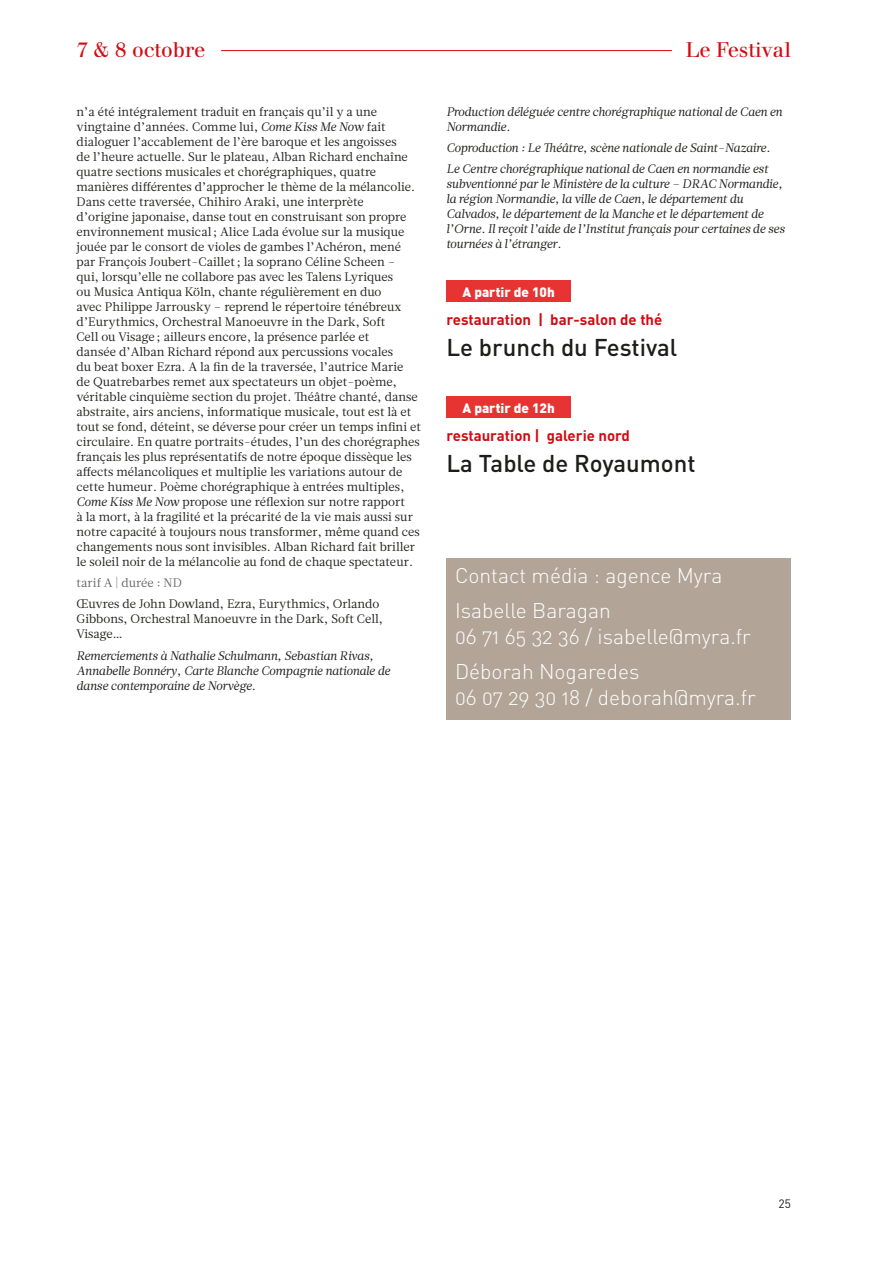
<style>
.page{position:relative;width:893px;height:1263px;background:#fff}
.page>*{position:absolute;margin:0;border:0;box-sizing:border-box;transform-origin:0 0}
._2__Titre_Spectacle_Moyen{font:500 24px "DIN Pro";color:#1d1d1b}
.t1{font:300 21px/26.2px "DIN Pro";color:#fff}
._0__Titre_courant{font:21px "Walbaum";color:#d20b11}
._2__Genre___lieu{font:700 15px "DIN Pro";color:#d20b11}
._2__Heure_texte_petit{font:900 13.5px "DIN Pro";color:#fff}
._2__Programme{font:12.3px/15px "Glosa";letter-spacing:.005em;color:#1d1d1b}
._2__Programme-2{font:italic 12.3px/15px "Glosa";letter-spacing:-.005em;color:#1d1d1b}
._2__Programme_Durée{font:12.3px "Glosa";letter-spacing:.005em;color:#676564}
.t2{font:12px "DIN Pro";color:#1d1d1b}
.s1{font-style:italic}
</style>
<div class="page">
<hr style="left:221px;top:50px;width:451px;height:1px;background:#d20b11">
<div style="left:446px;top:281px;width:125px;height:21px;background:#e73432"></div>
<div style="left:446px;top:397px;width:125px;height:21px;background:#e73432"></div>
<div style="left:446px;top:558px;width:345px;height:162px;background:#b2a497"></div>
<p class="_0__Titre_courant" style="left:77px;top:38px;width:130px">7 &amp; 8 octobre</p>
<p class="_0__Titre_courant" style="left:686px;top:38px;width:107px">Le Festival</p>
<p class="_2__Programme" style="left:77px;top:104px;width:346px">n’a été intégralement traduit en français qu’il y a une vingtaine d’années. Comme lui, <span class="s1">Come Kiss Me Now</span> fait dialoguer l’accablement de l’ère baroque et les angoisses<br>de l’heure actuelle. Sur le plateau, Alban Richard enchaîne quatre sections musicales et chorégraphiques, quatre manières différentes d’approcher le thème de la mélancolie.<br>Dans cette traversée, Chihiro Araki, une interprète<br>d’origine japonaise, danse tout en construisant son propre environnement musical; Alice Lada évolue sur la musique jouée par le consort de violes de gambes l’Achéron, mené par François Joubert-Caillet; la soprano Céline Scheen –<br>qui, lorsqu’elle ne collabore pas avec les Talens Lyriques<br>ou Musica Antiqua Köln, chante régulièrement en duo<br>avec Philippe Jarrousky – reprend le répertoire ténébreux d’Eurythmics, Orchestral Manoeuvre in the Dark, Soft<br>Cell ou Visage ; ailleurs encore, la présence parlée et<br>dansée d’Alban Richard répond aux percussions vocales<br>du beat boxer Ezra. A la fin de la traversée, l’autrice Marie<br>de Quatrebarbes remet aux spectateurs un objet-poème, véritable cinquième section du projet. Théâtre chanté, danse abstraite, airs anciens, informatique musicale, tout est là et tout se fond, déteint, se déverse pour créer un temps infini et circulaire. En quatre portraits-études, l’un des chorégraphes français les plus représentatifs de notre époque dissèque les affects mélancoliques et multiplie les variations autour de cette humeur. Poème chorégraphique à entrées multiples, <span class="s1">Come Kiss Me Now</span> propose une réflexion sur notre rapport<br>à la mort, à la fragilité et la précarité de la vie mais aussi sur notre capacité à toujours nous transformer, même quand ces changements nous sont invisibles. Alban Richard fait briller le soleil noir de la mélancolie au fond de chaque spectateur.</p>
<p class="_2__Programme_Durée" style="left:77px;top:575px;width:107px">tarif A | durée : ND</p>
<p class="_2__Programme" style="left:77px;top:597px;width:308px">Œuvres de John Dowland, Ezra, Eurythmics, Orlando<br>Gibbons, Orchestral Manoeuvre in the Dark, Soft Cell,<br>Visage…</p>
<p class="_2__Programme-2" style="left:77px;top:648px;width:315px">Remerciements à Nathalie Schulmann, Sebastian Rivas,<br>Annabelle Bonnéry, Carte Blanche Compagnie nationale de danse contemporaine de Norvège.</p>
<p class="_2__Programme-2" style="left:446px;top:104px;width:337px">Production déléguée centre chorégraphique national de Caen en<br>Normandie.</p>
<p class="_2__Programme-2" style="left:446px;top:140px;width:325px">Coproduction : Le Théâtre, scène nationale de Saint-Nazaire.</p>
<p class="_2__Programme-2" style="left:446px;top:162px;width:340px">Le Centre chorégraphique national de Caen en normandie est subventionné par le Ministère de la culture – DRAC Normandie, la région Normandie, la ville de Caen, le département du Calvados, le département de la Manche et le département de l’Orne. Il reçoit l’aide de l’Institut français pour certaines de ses tournées à l’étranger.</p>
<p class="_2__Heure_texte_petit" style="left:462px;top:283px;width:94px">A partir de 10h</p>
<p class="_2__Genre___lieu" style="left:446px;top:309px;width:217px">restauration | bar-salon de thé</p>
<p class="_2__Titre_Spectacle_Moyen" style="left:446px;top:331px;width:232px">Le brunch du Festival</p>
<p class="_2__Heure_texte_petit" style="left:462px;top:399px;width:94px">A partir de 12h</p>
<p class="_2__Genre___lieu" style="left:446px;top:425px;width:185px">restauration | galerie nord</p>
<p class="_2__Titre_Spectacle_Moyen" style="left:446px;top:447px;width:251px">La Table de Royaumont</p>
<p class="t1" style="left:455px;top:561px;width:269px">Contact média : agence Myra</p>
<p class="t1" style="left:455px;top:596px;width:297px">Isabelle Baragan<br>06 71 65 32 36 / isabelle@myra.fr</p>
<p class="t1" style="left:455px;top:657px;width:302px">Déborah Nogaredes<br>06 07 29 30 18 / deborah@myra.fr</p>
<p class="t2" style="left:779px;top:1195px;width:14px">25</p>
</div>
